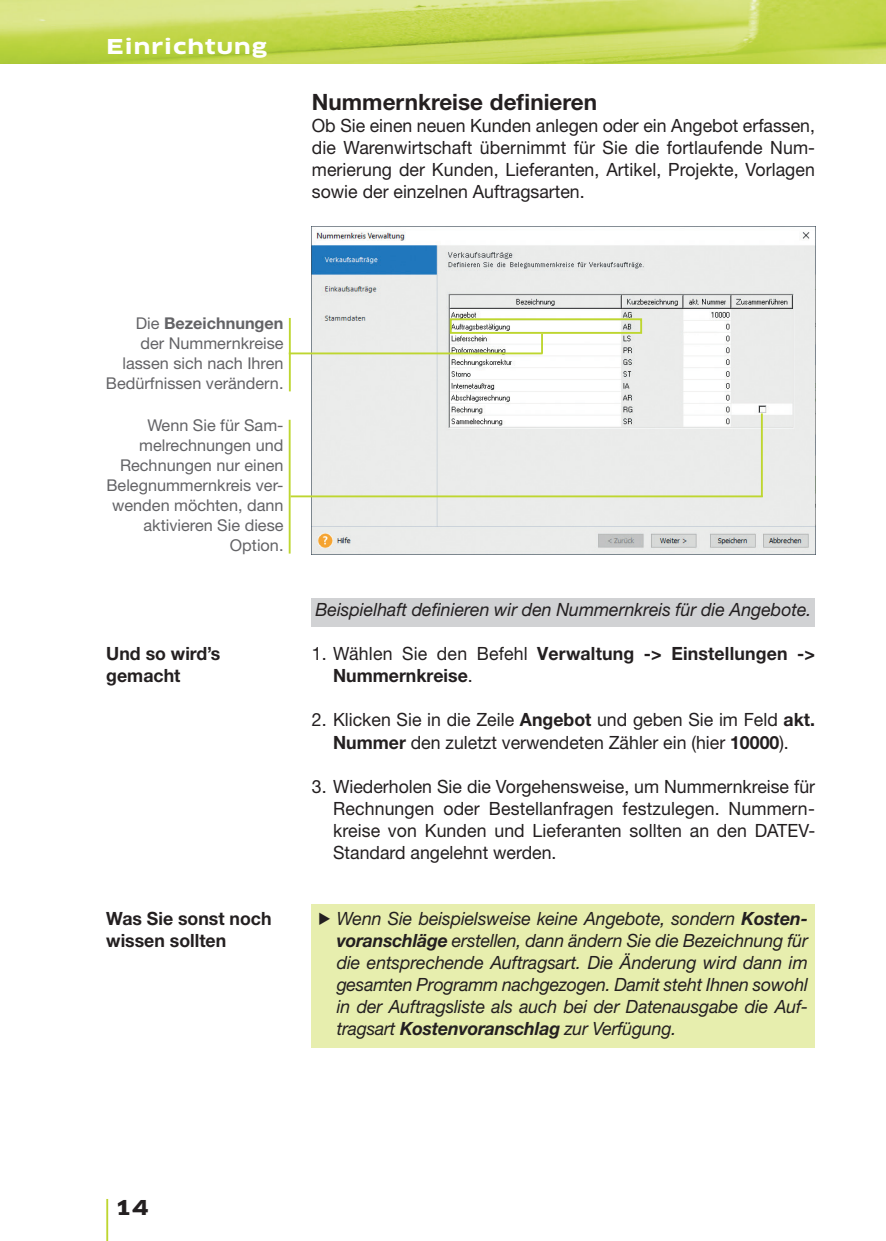
<style>
.page{position:relative;width:886px;height:1241px;background:#fff}
.page>*{position:absolute;margin:0;border:0;box-sizing:border-box;transform-origin:0 0}
.Headline_9{font:700 22.5px "Helvetica Neue LT Std";color:#231f20}
.t1{font:700 20px "Clan Pro Extd";letter-spacing:.025em;color:#fff}
.t2{font:700 20px "Clan Pro Extd";color:#231f20}
.Copy_Kasten_Tab{font:italic 18.25px/22px "Helvetica Neue LT Std";letter-spacing:-.005em;color:#231f20;text-align:justify}
.Copy_Aufzählung{font:18.25px/22px "Helvetica Neue LT Std";color:#231f20;text-align:center}
.Copy{font:18.25px/22px "Helvetica Neue LT Std";color:#231f20;text-align:justify}
.Copy_Aufzählung-2{font:700 18.25px/22px "Helvetica Neue LT Std";letter-spacing:.01em;color:#231f20}
.Copy_Kasten{font:italic 18.25px "Helvetica Neue LT Std";color:#231f20}
.Subline_rechts{font:700 18.25px/22px "Helvetica Neue LT Std";color:#231f20}
.Subline_links{font:700 18.25px/22px "Helvetica Neue LT Std";color:#231f20}
.Screen-Text_rechts{font:16.25px/20px "Helvetica Neue LT Std";color:#636366;text-align:right}
.s1{font-weight:700}
.s2{font-weight:400}
</style>
<div class="page">
<img style="left:0;top:0;width:886px;height:64px">
<hr style="left:106px;top:1198px;width:2px;height:42px;background:#bed630">
<div style="left:312px;top:903px;width:503px;height:144px;background:#e7eeae"></div>
<div style="left:312px;top:597px;width:503px;height:29px;background:#d1d2d4"></div>
<img style="left:312px;top:226px;width:503px;height:328px">
<hr style="left:291px;top:495px;width:472px;height:2px;background:#bed630">
<hr style="left:289px;top:419px;width:2px;height:134px;background:#bed630">
<div style="left:450px;top:318px;width:192px;height:16px;border:2px solid #bed630"></div>
<hr style="left:761px;top:413px;width:2px;height:84px;background:#bed630">
<hr style="left:289px;top:352px;width:253px;height:2px;background:#bed630">
<hr style="left:289px;top:318px;width:2px;height:73px;background:#bed630">
<svg style="left:541px;top:334px;width:2px;height:19px"></svg>
<p class="t1" style="left:106px;top:34px;width:162px">Einrichtung</p>
<p class="Headline_9" style="left:312px;top:88px;width:287px">Nummernkreise definieren</p>
<p class="Copy" style="left:312px;top:114px;width:505px">Ob Sie einen neuen Kunden anlegen oder ein Angebot erfassen, die Warenwirtschaft übernimmt für Sie die fortlaufende Num&shy;merierung der Kunden, Lieferanten, Artikel, Projekte, Vorlagen sowie der einzelnen Auftragsarten.</p>
<p class="Screen-Text_rechts" style="left:106px;top:313px;width:179px">Die <span class="s1">Bezeichnungen<br></span>der Nummernkreise lassen sich nach Ihren<br>Bedürfnissen verändern.</p>
<p class="Screen-Text_rechts" style="left:106px;top:415px;width:178px">Wenn Sie für Sam&shy;melrechnungen und<br>Rechnungen nur einen<br>Belegnummernkreis ver&shy;wenden möchten, dann aktivieren Sie diese<br>Option.</p>
<p class="Subline_links" style="left:106px;top:642px;width:116px">Und so wird’s gemacht</p>
<p class="Subline_rechts" style="left:106px;top:906px;width:167px">Was Sie sonst noch wissen sollten</p>
<p class="Copy_Kasten" style="left:315px;top:599px;width:498px">Beispielhaft definieren wir den Nummernkreis für die Angebote.</p>
<p class="Copy_Aufzählung-2" style="left:333px;top:642px;width:484px;text-indent:-21px"><span class="s2">1. Wählen Sie den Befehl</span> Verwaltung -&gt; Einstellungen -&gt;<br>Nummernkreise<span class="s2">.</span></p>
<p class="Copy_Aufzählung" style="left:312px;top:708px;width:505px">2. Klicken Sie in die Zeile <span class="s1">Angebot</span> und geben Sie im Feld <span class="s1">akt.<br>Nummer</span> den zuletzt verwendeten Zähler ein (hier <span class="s1">10000</span>).</p>
<p class="Copy_Aufzählung" style="left:333px;top:774px;width:484px;text-align:justify;text-indent:-21px">3. Wiederholen Sie die Vorgehensweise, um Nummernkreise für Rechnungen oder Bestellanfragen festzulegen. Nummern&shy;kreise von Kunden und Lieferanten sollten an den DATEV-Standard angelehnt werden.</p>
<p class="Copy_Kasten_Tab" style="left:337px;top:906px;width:473px;text-indent:-21px">◆Wenn Sie beispielsweise keine Angebote, sondern <span class="s1">Kosten&shy;voranschläge</span> erstellen, dann ändern Sie die Bezeichnung für die entsprechende Auftragsart. Die Änderung wird dann im gesamten Programm nachgezogen. Damit steht Ihnen sowohl in der Auftragsliste als auch bei der Datenausgabe die Auf&shy;tragsart <span class="s1">Kostenvoranschlag</span> zur Verfügung.</p>
<p class="t2" style="left:114px;top:1194px;width:36px">14</p>
</div>
